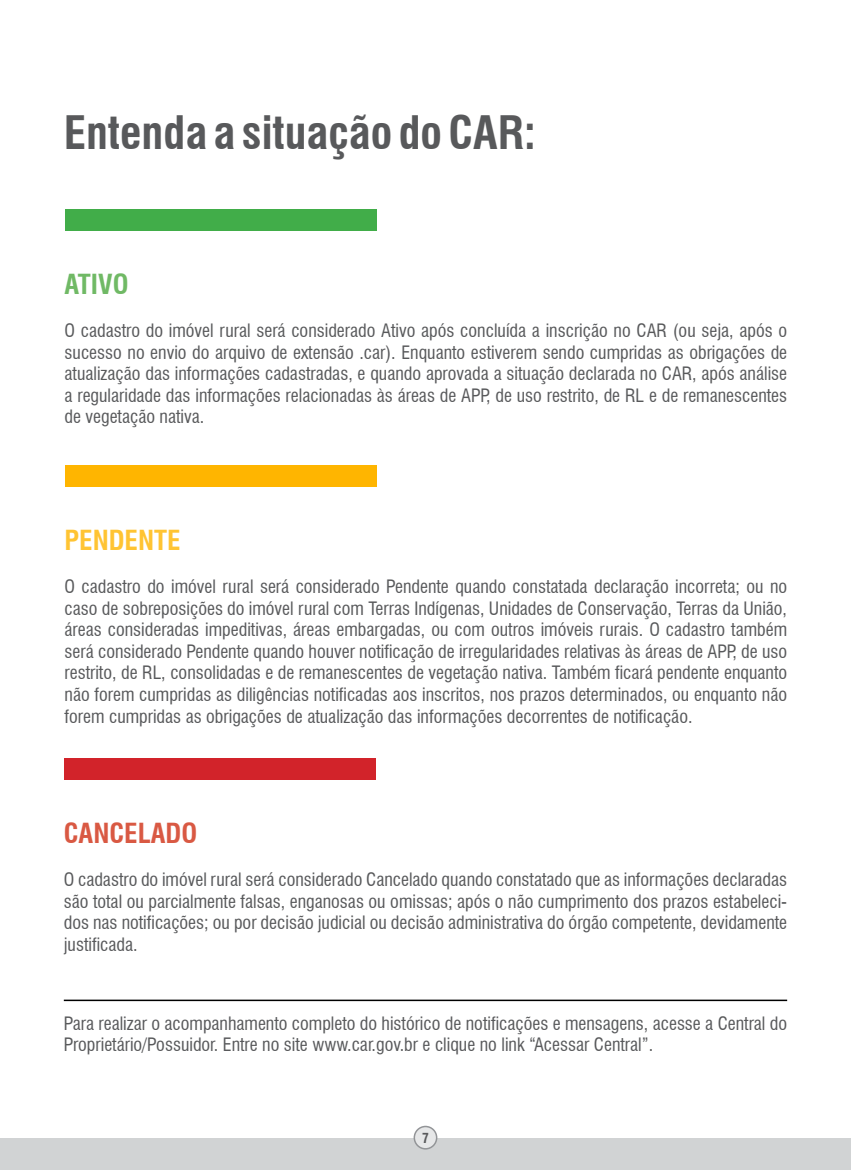
<style>
.page{position:relative;width:851px;height:1170px;background:#fff}
.page>*{position:absolute;margin:0;border:0;box-sizing:border-box;transform-origin:0 0}
.t1{font:700 condensed 45px "Swiss 721 BT";color:#58595b}
.t2{font:700 condensed 27px "Swiss 721 BT";color:#d95943}
.t3{font:700 condensed 27px "Swiss 721 BT";color:#ffc433}
.t4{font:700 condensed 27px "Swiss 721 BT";color:#70b965}
.t5{font:condensed 18px/21.6px "Swiss 721 BT";color:#58595b;text-align:justify}
.t6{font:700 condensed 13.5px "Swiss 721 BT";color:#58595b}
</style>
<div class="page">
<div style="left:0;top:1138px;width:850px;height:31px;background:#d1d3d4"></div>
<div style="left:414px;top:1126px;width:22px;height:22px;background:#e6e7e8;border-radius:50%"></div>
<div style="left:413px;top:1125px;width:24px;height:24px;border:2px solid #939598;border-radius:50%"></div>
<hr style="left:64px;top:999px;width:723px;height:2px;background:#000">
<div style="left:65px;top:209px;width:311px;height:22px;background:#41ad49"></div>
<div style="left:65px;top:465px;width:311px;height:21px;background:#ffb500"></div>
<div style="left:64px;top:758px;width:312px;height:21px;background:#d2232a"></div>
<h1 class="t1" style="left:64px;top:106px;width:473px">Entenda a situação do CAR:</h1>
<h2 class="t4" style="left:65px;top:268px;width:66px">ATIVO</h2>
<p class="t5" style="left:65px;top:319px;width:724px">O cadastro do imóvel rural será considerado Ativo após concluída a inscrição no CAR (ou seja, após o sucesso no envio do arquivo de extensão .car). Enquanto estiverem sendo cumpridas as obrigações de atualização das informações cadastradas, e quando aprovada a situação declarada no CAR, após análise a regularidade das informações relacionadas às áreas de APP, de uso restrito, de RL e de remanescentes de vegetação nativa.</p>
<h2 class="t3" style="left:65px;top:523px;width:117px">PENDENTE</h2>
<p class="t5" style="left:65px;top:575px;width:724px">O cadastro do imóvel rural será considerado Pendente quando constatada declaração incorreta; ou no caso de sobreposições do imóvel rural com Terras Indígenas, Unidades de Conservação, Terras da União, áreas consideradas impeditivas, áreas embargadas, ou com outros imóveis rurais. O cadastro também será considerado Pendente quando houver notificação de irregularidades relativas às áreas de APP, de uso restrito, de RL, consolidadas e de remanescentes de vegetação nativa. Também ficará pendente enquanto não forem cumpridas as diligências notificadas aos inscritos, nos prazos determinados, ou enquanto não forem cumpridas as obrigações de atualização das informações decorrentes de notificação.</p>
<h2 class="t2" style="left:64px;top:816px;width:135px">CANCELADO</h2>
<p class="t5" style="left:64px;top:868px;width:724px">O cadastro do imóvel rural será considerado Cancelado quando constatado que as informações declaradas são total ou parcialmente falsas, enganosas ou omissas; após o não cumprimento dos prazos estabeleci&shy;dos nas notificações; ou por decisão judicial ou decisão administrativa do órgão competente, devidamente justificada.</p>
<p class="t5" style="left:64px;top:1012px;width:724px">Para realizar o acompanhamento completo do histórico de notificações e mensagens, acesse a Central do<br>Proprietário/Possuidor. Entre no site www.car.gov.br e clique no link “Acessar Central”.</p>
<p class="t6" style="left:422px;top:1129px;width:8px">7</p>
</div>
